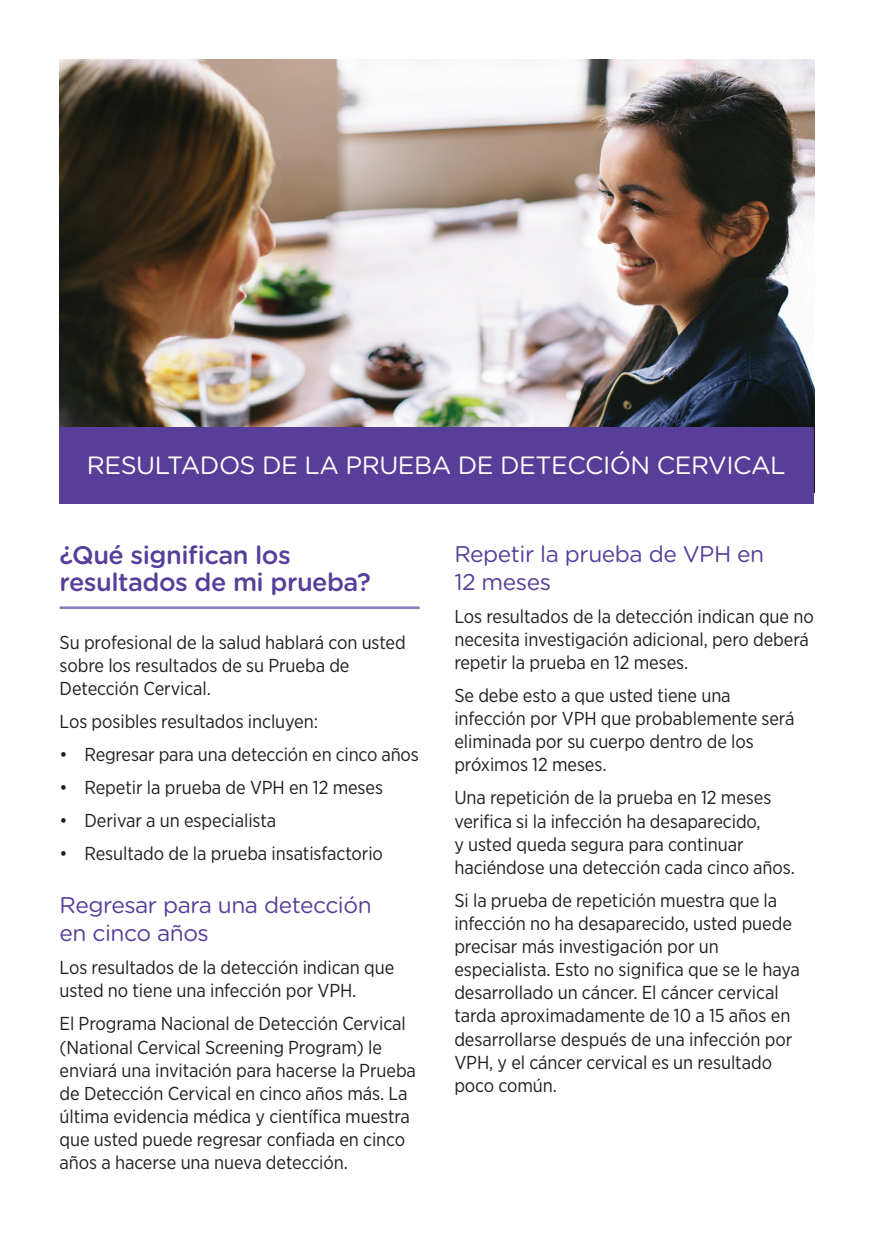
<style>
.page{position:relative;width:874px;height:1241px;background:#fff}
.page>*{position:absolute;margin:0;border:0;box-sizing:border-box;transform-origin:0 0}
.t1{font:500 25.38px/27.1px "Gotham Rounded";letter-spacing:-.02em;color:#573e99}
.t2{font:25.03px "Gotham Rounded";letter-spacing:-.02em;color:#fff}
.t3{font:22.75px/28px "Gotham Rounded";letter-spacing:-.02em;color:#573e99}
.t4{font:18.72px/23.1px "Gotham Narrow";letter-spacing:-.005em;color:#231f20}
</style>
<div class="page">
<img style="left:60px;top:60px;width:754px;height:367px">
<div style="left:60px;top:427px;width:754px;height:76px;background:#573e99"></div>
<hr style="left:60px;top:606px;width:359px;height:3px;background:#8d7cb9">
<p class="t2" style="left:87px;top:447px;width:700px">RESULTADOS DE LA PRUEBA DE DETECCIÓN CERVICAL</p>
<p class="t1" style="left:60px;top:540px;width:312px">¿Qué significan los resultados de mi prueba?</p>
<p class="t4" style="left:60px;top:630px;width:347px">Su profesional de la salud hablará con usted sobre los resultados de su Prueba de<br>Detección Cervical.</p>
<p class="t4" style="left:60px;top:709px;width:260px">Los posibles resultados incluyen:</p>
<p class="t4" style="left:60px;top:742px;width:360px">• Regresar para una detección en cinco años</p>
<p class="t4" style="left:60px;top:775px;width:325px">• Repetir la prueba de VPH en 12 meses</p>
<p class="t4" style="left:60px;top:808px;width:218px">• Derivar a un especialista</p>
<p class="t4" style="left:60px;top:841px;width:325px">• Resultado de la prueba insatisfactorio</p>
<p class="t3" style="left:60px;top:889px;width:313px">Regresar para una detección en cinco años</p>
<p class="t4" style="left:60px;top:955px;width:336px">Los resultados de la detección indican que usted no tiene una infección por VPH.</p>
<p class="t4" style="left:60px;top:1011px;width:358px">El Programa Nacional de Detección Cervical (National Cervical Screening Program) le enviará una invitación para hacerse la Prueba de Detección Cervical en cinco años más. La última evidencia médica y científica muestra que usted puede regresar confiada en cinco años a hacerse una nueva detección.</p>
<p class="t3" style="left:454px;top:538px;width:311px">Repetir la prueba de VPH en<br>12 meses</p>
<p class="t4" style="left:454px;top:604px;width:360px">Los resultados de la detección indican que no necesita investigación adicional, pero deberá repetir la prueba en 12 meses.</p>
<p class="t4" style="left:454px;top:683px;width:341px">Se debe esto a que usted tiene una infección por VPH que probablemente será eliminada por su cuerpo dentro de los próximos 12 meses.</p>
<p class="t4" style="left:454px;top:785px;width:342px">Una repetición de la prueba en 12 meses verifica si la infección ha desaparecido,<br>y usted queda segura para continuar haciéndose una detección cada cinco años.</p>
<p class="t4" style="left:454px;top:888px;width:347px">Si la prueba de repetición muestra que la infección no ha desaparecido, usted puede precisar más investigación por un especialista. Esto no significa que se le haya desarrollado un cáncer. El cáncer cervical tarda aproximadamente de 10 a 15 años en desarrollarse después de una infección por VPH, y el cáncer cervical es un resultado poco común.</p>
</div>
